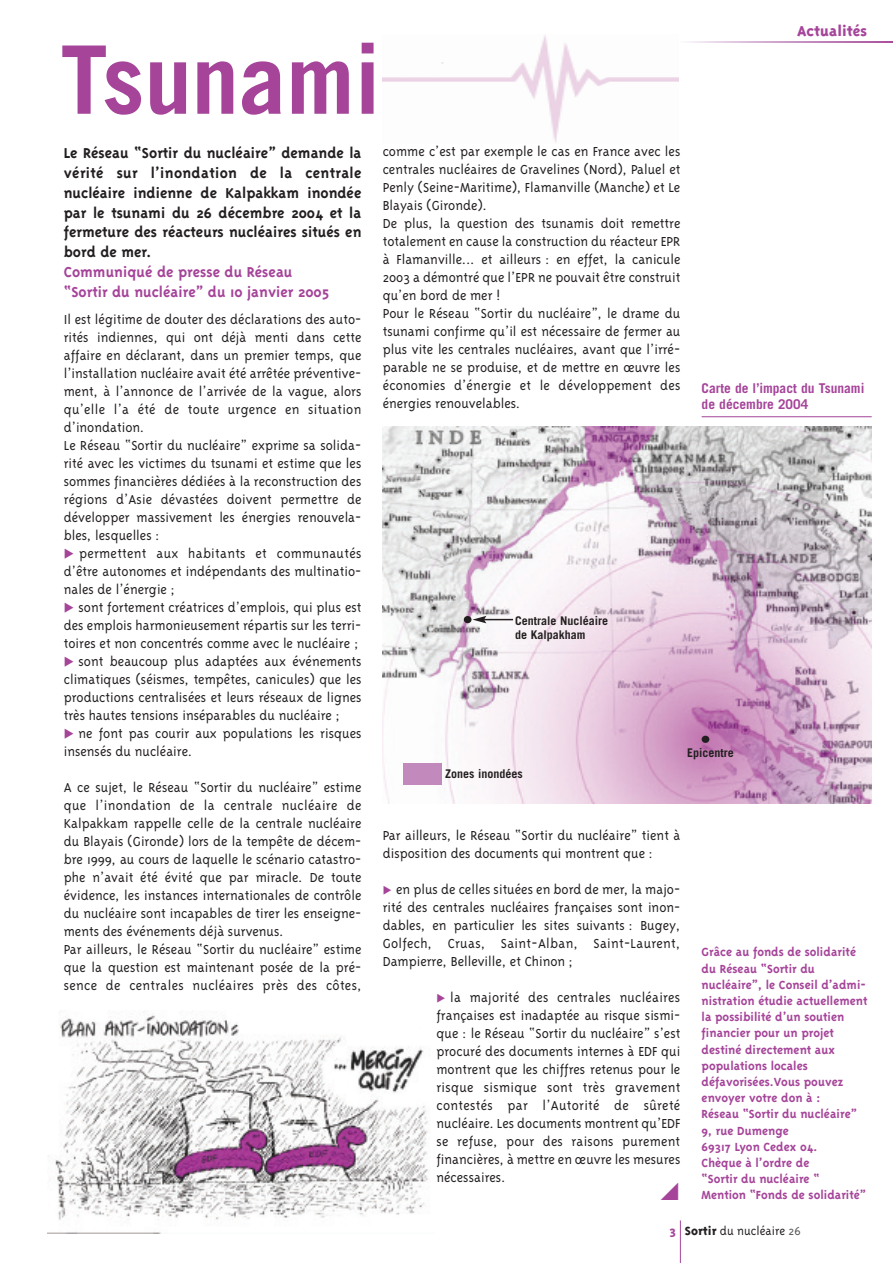
<style>
.page{position:relative;width:893px;height:1263px;background:#fff}
.page>*{position:absolute;margin:0;border:0;box-sizing:border-box;transform-origin:0 0}
.t1{font:700 94.5px "Trade Gothic";color:#a54499}
.t2{font:700 16.5px/19.8px "Triplex";color:#231f20;text-align:justify}
.t3{font:700 16.5px/19.8px "Triplex";color:#a54499}
.t4{font:800 16.5px "Triplex";color:#a54499}
.t5{font:300 15px/18px "Triplex";color:#231f20}
.t6{font:700 13.5px/16.2px "Triplex";color:#a54499}
.t7{font:700 13.5px/16.2px "Trade Gothic";color:#a54499}
.t8{font:300 13.5px "Triplex";color:#231f20}
.t9{font:700 12px/14.4px "Trade Gothic";color:#231f20}
.s1{color:#a54499}
.s2{font-weight:800;color:#a54499}
.s3{font-weight:800}
.s4{color:#57585a}
</style>
<div class="page">
<img style="left:383px;top:35px;width:296px;height:108px">
<hr style="left:680px;top:1220px;width:1px;height:43px;background:#a54499">
<svg style="left:688px;top:41px;width:205px;height:2px"></svg>
<img style="left:383px;top:426px;width:489px;height:377px">
<img style="left:47px;top:1012px;width:381px;height:221px">
<hr style="left:702px;top:416px;width:170px;height:1px;background:#a54499">
<div style="left:464px;top:616px;width:7px;height:7px;background:#231f20;border-radius:50%"></div>
<div style="left:702px;top:736px;width:7px;height:7px;background:#231f20;border-radius:50%"></div>
<svg style="left:472px;top:616px;width:41px;height:7px"></svg>
<div style="left:403px;top:763px;width:39px;height:21px;background:#c189bc"></div>
<h1 class="t1" style="left:60px;top:46px;width:322px">Tsunami</h1>
<p class="t2" style="left:64px;top:143px;width:299px">Le Réseau “Sortir du nucléaire” demande la vérité sur l’inondation de la centrale nucléaire indienne de Kalpakkam inondée par le tsunami du 26 décembre 2004 et la fermeture des réacteurs nucléaires situés en bord de mer.</p>
<p class="t3" style="left:64px;top:261px;width:267px">Communiqué de presse du Réseau “Sortir du nucléaire” du 10 janvier 2005</p>
<p class="t5" style="left:64px;top:310px;width:299px">Il est légitime de douter des déclarations des auto&shy;rités indiennes, qui ont déjà menti dans cette affaire en déclarant, dans un premier temps, que l’installation nucléaire avait été arrêtée préventive&shy;ment, à l’annonce de l’arrivée de la vague, alors qu’elle l’a été de toute urgence en situation d’inondation.<br>Le Réseau “Sortir du nucléaire” exprime sa solida&shy;rité avec les victimes du tsunami et estime que les sommes financières dédiées à la reconstruction des régions d’Asie dévastées doivent permettre de développer massivement les énergies renouvela&shy;bles, lesquelles :</p>
<p class="t5" style="left:64px;top:544px;width:299px;text-align:justify"><span class="s1">◆</span> permettent aux habitants et communautés d’être autonomes et indépendants des multinatio&shy;nales de l’énergie ;</p>
<p class="t5" style="left:64px;top:598px;width:299px;text-align:justify"><span class="s1">◆</span> sont fortement créatrices d’emplois, qui plus est des emplois harmonieusement répartis sur les terri&shy;toires et non concentrés comme avec le nucléaire ;</p>
<p class="t5" style="left:64px;top:652px;width:299px;text-align:justify"><span class="s1">◆</span> sont beaucoup plus adaptées aux événements climatiques (séismes, tempêtes, canicules) que les productions centralisées et leurs réseaux de lignes très hautes tensions inséparables du nucléaire ;</p>
<p class="t5" style="left:64px;top:724px;width:299px"><span class="s1">◆</span> ne font pas courir aux populations les risques insensés du nucléaire.</p>
<p class="t5" style="left:64px;top:778px;width:299px">A ce sujet, le Réseau “Sortir du nucléaire” estime que l’inondation de la centrale nucléaire de Kalpakkam rappelle celle de la centrale nucléaire du Blayais (Gironde) lors de la tempête de décem&shy;bre 1999, au cours de laquelle le scénario catastro&shy;phe n’avait été évité que par miracle. De toute évidence, les instances internationales de contrôle du nucléaire sont incapables de tirer les enseigne&shy;ments des événements déjà survenus.<br>Par ailleurs, le Réseau “Sortir du nucléaire” estime que la question est maintenant posée de la pré&shy;sence de centrales nucléaires près des côtes,</p>
<p class="t4" style="left:797px;top:21px;width:71px">Actualités</p>
<p class="t5" style="left:383px;top:142px;width:299px">comme c’est par exemple le cas en France avec les centrales nucléaires de Gravelines (Nord), Paluel et Penly (Seine-Maritime), Flamanville (Manche) et Le Blayais (Gironde).<br>De plus, la question des tsunamis doit remettre totalement en cause la construction du réacteur EPR à Flamanville... et ailleurs : en effet, la canicule 2003 a démontré que l’EPR ne pouvait être construit qu’en bord de mer !<br>Pour le Réseau “Sortir du nucléaire”, le drame du tsunami confirme qu’il est nécessaire de fermer au plus vite les centrales nucléaires, avant que l’irré&shy;parable ne se produise, et de mettre en œuvre les économies d’énergie et le développement des énergies renouvelables.</p>
<p class="t7" style="left:702px;top:381px;width:164px">Carte de l’impact du Tsunami de décembre 2004</p>
<p class="t9" style="left:515px;top:614px;width:95px">Centrale Nucléaire de Kalpakham</p>
<p class="t9" style="left:445px;top:768px;width:79px">Zones inondées</p>
<p class="t9" style="left:687px;top:747px;width:48px">Epicentre</p>
<p class="t5" style="left:383px;top:826px;width:299px">Par ailleurs, le Réseau “Sortir du nucléaire” tient à disposition des documents qui montrent que :</p>
<p class="t5" style="left:383px;top:880px;width:299px;text-align:justify"><span class="s1">◆</span> en plus de celles situées en bord de mer, la majo&shy;rité des centrales nucléaires françaises sont inon&shy;dables, en particulier les sites suivants : Bugey, Golfech, Cruas, Saint-Alban, Saint-Laurent, Dampierre, Belleville, et Chinon ;</p>
<p class="t5" style="left:436px;top:988px;width:245px;text-align:justify"><span class="s1">◆</span> la majorité des centrales nucléaires françaises est inadaptée au risque sismi&shy;que : le Réseau “Sortir du nucléaire” s’est procuré des documents internes à EDF qui montrent que les chiffres retenus pour le risque sismique sont très gravement contestés par l’Autorité de sûreté nucléaire. Les documents montrent qu’EDF se refuse, pour des raisons purement financières, à mettre en œuvre les mesures nécessaires.</p>
<p class="t6" style="left:702px;top:943px;width:167px">Grâce au fonds de solidarité du Réseau “Sortir du nucléaire”, le Conseil d’admi&shy;nistration étudie actuellement la possibilité d’un soutien financier pour un projet destiné directement aux populations locales défavorisées.Vous pouvez envoyer votre don à :<br>Réseau “Sortir du nucléaire”<br>9, rue Dumenge<br>69317 Lyon Cedex 04.<br>Chèque à l’ordre de<br>“Sortir du nucléaire “<br>Mention “Fonds de solidarité”</p>
<p class="t8" style="left:669px;top:1222px;width:133px"><span class="s2">3</span> <span class="s3">Sortir</span> du nucléaire <span class="s4">26</span></p>
</div>
